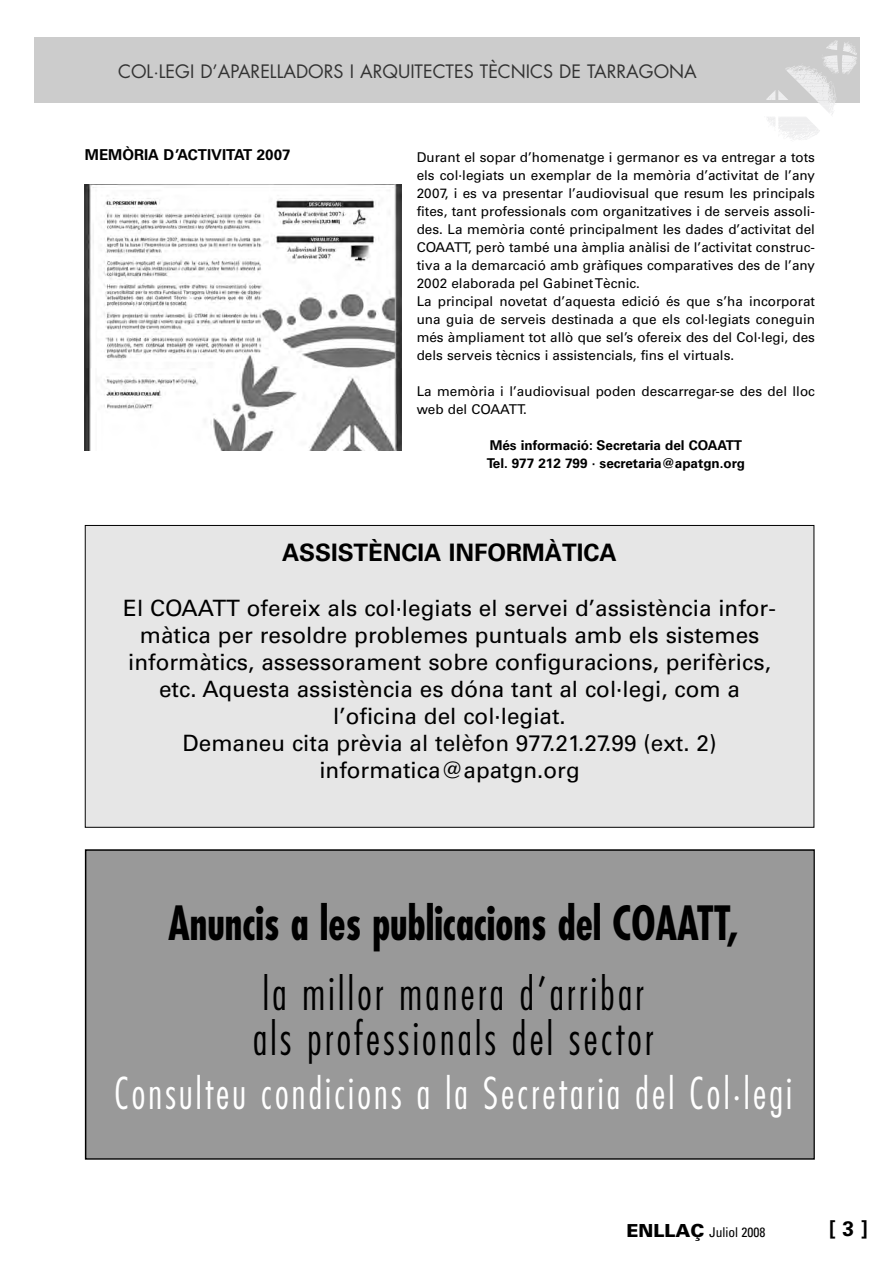
<style>
.page{position:relative;width:893px;height:1263px;background:#fff}
.page>*{position:absolute;margin:0;border:0;box-sizing:border-box;transform-origin:0 0}
.t1{font:700 condensed 45.9px "Futura";color:#000;scale:.9 1}
.t2{font:300 condensed 45px/45px "Futura";letter-spacing:.085em;color:#000;scale:.9 1}
.t3{font:300 condensed 42.6px "Futura";letter-spacing:.085em;color:#fff;scale:.9 1}
.t4{font:700 24px "Univers";color:#000}
.t5{font:22.5px/27px "Univers";color:#000;text-align:center}
.t6{font:700 21px "Univers";color:#000}
.t7{font:18px "Futura";color:#333}
.t8{font:700 15px "Univers";color:#000}
.t9{font:13.5px/18px "Univers";color:#000}
.t10{font:700 13.5px/18px "Univers";color:#000}
.t11{font:condensed 13.5px "Univers";color:#000}
.s1{font-weight:900;font-stretch:normal;font-size:18px}
</style>
<div class="page">
<div style="left:34px;top:37px;width:825px;height:66px;background:#ccc"></div>
<svg style="left:766px;top:40px;width:91px;height:100px"></svg>
<div style="left:86px;top:526px;width:727px;height:301px;background:#e6e6e6"></div>
<img style="left:85px;top:184px;width:317px;height:266px">
<div style="left:86px;top:851px;width:727px;height:307px;background:#999"></div>
<div style="left:85px;top:849px;width:729px;height:311px;border:2px solid #000"></div>
<h3 class="t7" style="left:118px;top:63px;width:580px">COL·LEGI D’APARELLADORS I ARQUITECTES TÈCNICS DE TARRAGONA</h3>
<p class="t8" style="left:85px;top:149px;width:207px">MEMÒRIA D’ACTIVITAT 2007</p>
<p class="t9" style="left:416px;top:150px;width:400px">Durant el sopar d’homenatge i germanor es va entregar a tots els col·legiats un exemplar de la memòria d’activitat de l’any 2007, i es va presentar l’audiovisual que resum les principals fites, tant professionals com organitzatives i de serveis assoli&shy;des. La memòria conté principalment les dades d’activitat del COAATT, però també una àmplia anàlisi de l’activitat construc&shy;tiva a la demarcació amb gràfiques comparatives des de l’any 2002 elaborada pel Gabinet Tècnic.<br>La principal novetat d’aquesta edició és que s’ha incorporat una guia de serveis destinada a que els col·legiats coneguin més àmpliament tot allò que sel’s ofereix des del Col·legi, des dels serveis tècnics i assistencials, fins el virtuals.</p>
<p class="t9" style="left:416px;top:384px;width:400px">La memòria i l’audiovisual poden descarregar-se des del lloc web del COAATT.</p>
<p class="t10" style="left:486px;top:438px;width:260px">Més informació: Secretaria del COAATT<br>Tel. 977 212 799 · secretaria@apatgn.org</p>
<h3 class="t4" style="left:282px;top:544px;width:336px">ASSISTÈNCIA INFORMÀTICA</h3>
<p class="t5" style="left:123px;top:596px;width:654px">El COAATT ofereix als col·legiats el servei d’assistència infor&shy;màtica per resoldre problemes puntuals amb els sistemes informàtics, assessorament sobre configuracions, perifèrics, etc. Aquesta assistència es dóna tant al col·legi, com a l’oficina del col·legiat.<br>Demaneu cita prèvia al telèfon 977.21.27.99 (ext. 2) informatica@apatgn.org</p>
<h1 class="t1" style="left:168px;top:903px;width:635px">Anuncis a les publicacions del COAATT,</h1>
<h2 class="t2" style="left:253px;top:973px;width:446px">la millor manera d’arribar als professionals del sector</h2>
<h3 class="t3" style="left:114px;top:1075px;width:754px">Consulteu condicions a la Secretaria del Col·legi</h3>
<p class="t11" style="left:626px;top:1227px;width:140px"><span class="s1">ENLLAÇ</span> Juliol 2008</p>
<h3 class="t6" style="left:829px;top:1221px;width:40px">[ 3 ]</h3>
</div>
